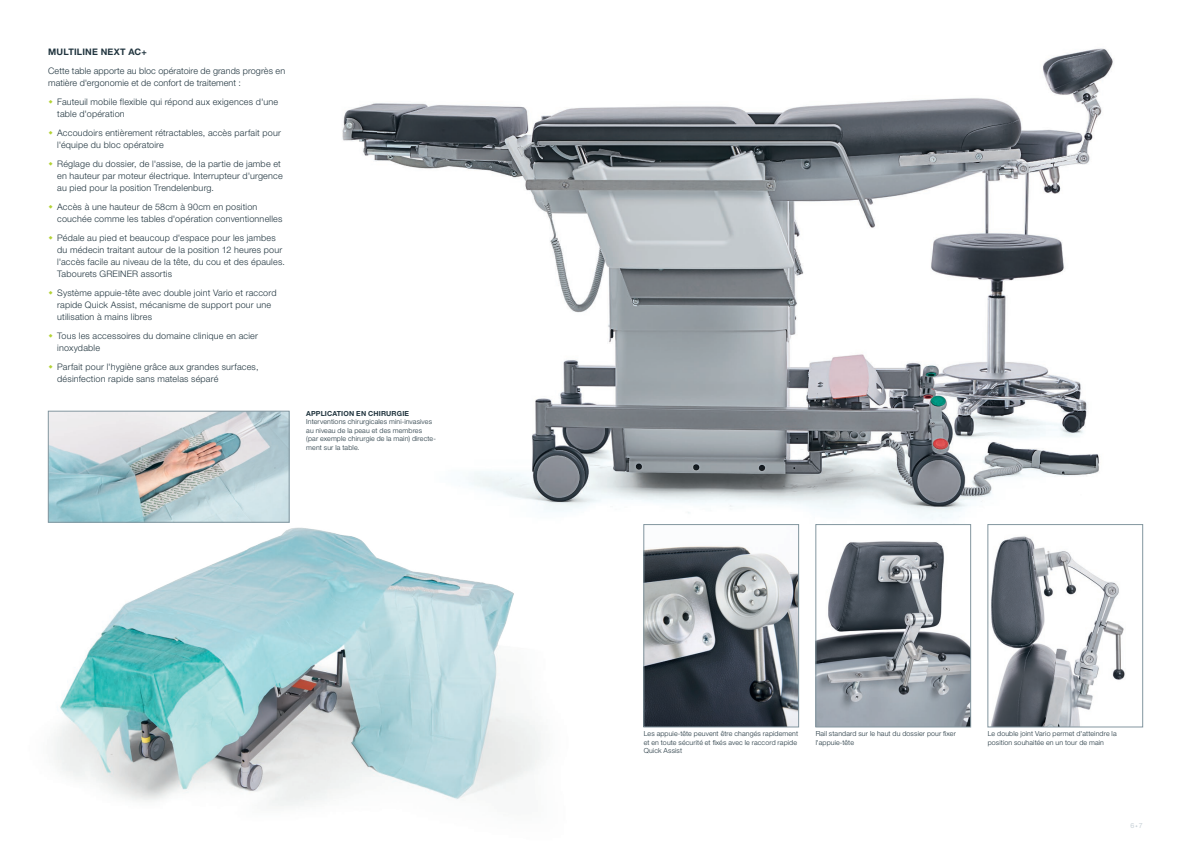
<style>
.page{position:relative;width:1191px;height:842px;background:#fff}
.page>*{position:absolute;margin:0;border:0;box-sizing:border-box;transform-origin:0 0}
.t1{font:300 9px/12px "Helvetica Neue LT Pro";letter-spacing:.02em;color:#21353f}
.t2{font:700 9px "Helvetica Neue LT Pro";letter-spacing:.025em;color:#21353f}
.t3{font:300 7px/8.4px "Helvetica Neue LT Pro";letter-spacing:.02em;color:#21353f}
.t4{font:700 7px "Helvetica Neue LT Pro";letter-spacing:.025em;color:#21353f}
.t5{font:7px "Helvetica Neue LT Pro";color:#c7d1d7}
</style>
<div class="page">
<img style="left:342px;top:48px;width:771px;height:495px">
<img style="left:50px;top:413px;width:237px;height:107px">
<div style="left:48px;top:411px;width:241px;height:111px;border:1px solid #83969f"></div>
<img style="left:55px;top:525px;width:530px;height:281px">
<img style="left:989px;top:526px;width:136px;height:199px">
<div style="left:987px;top:524px;width:155px;height:203px;border:1px solid #83969f"></div>
<img style="left:817px;top:526px;width:151px;height:199px">
<div style="left:815px;top:524px;width:155px;height:203px;border:1px solid #83969f"></div>
<img style="left:645px;top:526px;width:151px;height:199px">
<div style="left:643px;top:524px;width:155px;height:203px;border:1px solid #83969f"></div>
<p class="t2" style="left:48px;top:46px;width:100px">MULTILINE NEXT AC+</p>
<p class="t1" style="left:48px;top:65px;width:238px">Cette table apporte au bloc opératoire de grands progrès en matière d'ergonomie et de confort de traitement :</p>
<p class="t1" style="left:57px;top:96px;width:222px">Fauteuil mobile flexible qui répond aux exigences d'une table d'opération</p>
<p class="t1" style="left:57px;top:127px;width:225px">Accoudoirs entièrement rétractables, accès parfait pour l'équipe du bloc opératoire</p>
<p class="t1" style="left:57px;top:158px;width:227px">Réglage du dossier, de l'assise, de la partie de jambe et en hauteur par moteur électrique. Interrupteur d'urgence au pied pour la position Trendelenburg.</p>
<p class="t1" style="left:57px;top:201px;width:227px">Accès à une hauteur de 58cm à 90cm en position couchée comme les tables d'opération conventionnelles</p>
<p class="t1" style="left:57px;top:232px;width:229px">Pédale au pied et beaucoup d'espace pour les jambes du médecin traitant autour de la position 12 heures pour l'accès facile au niveau de la tête, du cou et des épaules.<br>Tabourets GREINER assortis</p>
<p class="t1" style="left:57px;top:287px;width:221px">Système appuie-tête avec double joint Vario et raccord rapide Quick Assist, mécanisme de support pour une utilisation à mains libres</p>
<p class="t1" style="left:57px;top:330px;width:202px">Tous les accessoires du domaine clinique en acier inoxydable</p>
<p class="t1" style="left:57px;top:361px;width:203px">Parfait pour l'hygiène grâce aux grandes surfaces, désinfection rapide sans matelas séparé</p>
<p class="t4" style="left:306px;top:409px;width:104px">APPLICATION EN CHIRURGIE</p>
<p class="t3" style="left:306px;top:418px;width:131px">Interventions chirurgicales mini-invasives au niveau de la peau et des membres<br>(par exemple chirurgie de la main) directe&shy;ment sur la table.</p>
<p class="t3" style="left:643px;top:730px;width:156px">Les appuie-tête peuvent être changés rapidement et en toute sécurité et fixés avec le raccord rapide<br>Quick Assist</p>
<p class="t3" style="left:815px;top:730px;width:142px">Rail standard sur le haut du dossier pour fixer l'appuie-tête</p>
<p class="t3" style="left:987px;top:730px;width:130px">Le double joint Vario permet d'atteindre la position souhaitée en un tour de main</p>
<p class="t5" style="left:1130px;top:821px;width:14px">6 7</p>
</div>
